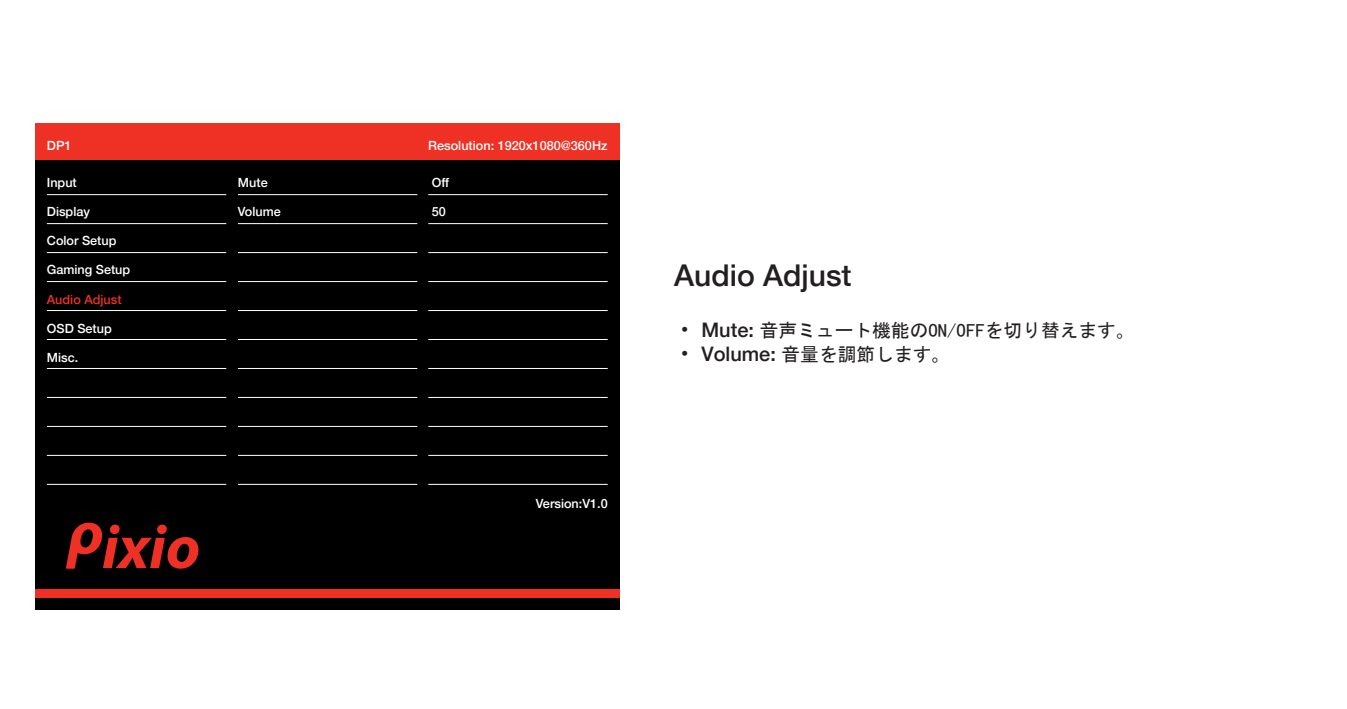
<style>
.page{position:relative;width:1347px;height:709px;background:#fff}
.page>*{position:absolute;margin:0;border:0;box-sizing:border-box;transform-origin:0 0}
.t1{font:500 30px "Helvetica Neue";color:#231f20}
.t2{font:18.75px "MS Gothic";color:#231f20}
.t3{font:500 12.75px "Helvetica Neue";color:#fff}
.t4{font:500 12.75px "Helvetica Neue";color:#ee3124}
.s1{font-family:"Adobe Myungjo Std";font-weight:500;font-size:20px}
.s2{font-family:"Helvetica Neue";font-weight:500;font-size:20px}
</style>
<div class="page">
<div style="left:35px;top:123px;width:584px;height:486px;background:#000"></div>
<div style="left:35px;top:123px;width:584px;height:37px;background:#ee3124"></div>
<div style="left:35px;top:589px;width:584px;height:8px;background:#ee3124"></div>
<svg style="left:66px;top:522px;width:132px;height:46px"></svg>
<hr style="left:47px;top:194px;width:179px;height:1px;background:#fff">
<hr style="left:47px;top:223px;width:179px;height:1px;background:#fff">
<hr style="left:47px;top:252px;width:179px;height:1px;background:#fff">
<hr style="left:47px;top:281px;width:179px;height:1px;background:#fff">
<hr style="left:47px;top:310px;width:179px;height:1px;background:#fff">
<hr style="left:47px;top:339px;width:179px;height:1px;background:#fff">
<hr style="left:47px;top:368px;width:179px;height:1px;background:#fff">
<hr style="left:47px;top:397px;width:179px;height:1px;background:#fff">
<hr style="left:47px;top:426px;width:179px;height:1px;background:#fff">
<hr style="left:47px;top:455px;width:179px;height:1px;background:#fff">
<hr style="left:47px;top:484px;width:179px;height:1px;background:#fff">
<hr style="left:238px;top:194px;width:179px;height:1px;background:#fff">
<hr style="left:238px;top:223px;width:179px;height:1px;background:#fff">
<hr style="left:238px;top:252px;width:179px;height:1px;background:#fff">
<hr style="left:238px;top:281px;width:179px;height:1px;background:#fff">
<hr style="left:238px;top:310px;width:179px;height:1px;background:#fff">
<hr style="left:238px;top:339px;width:179px;height:1px;background:#fff">
<hr style="left:238px;top:368px;width:179px;height:1px;background:#fff">
<hr style="left:238px;top:397px;width:179px;height:1px;background:#fff">
<hr style="left:238px;top:426px;width:179px;height:1px;background:#fff">
<hr style="left:238px;top:455px;width:179px;height:1px;background:#fff">
<hr style="left:238px;top:484px;width:179px;height:1px;background:#fff">
<hr style="left:428px;top:194px;width:179px;height:1px;background:#fff">
<hr style="left:428px;top:223px;width:179px;height:1px;background:#fff">
<hr style="left:428px;top:252px;width:179px;height:1px;background:#fff">
<hr style="left:428px;top:281px;width:179px;height:1px;background:#fff">
<hr style="left:428px;top:310px;width:179px;height:1px;background:#fff">
<hr style="left:428px;top:339px;width:179px;height:1px;background:#fff">
<hr style="left:428px;top:368px;width:179px;height:1px;background:#fff">
<hr style="left:428px;top:397px;width:179px;height:1px;background:#fff">
<hr style="left:428px;top:426px;width:179px;height:1px;background:#fff">
<hr style="left:428px;top:455px;width:179px;height:1px;background:#fff">
<hr style="left:428px;top:484px;width:179px;height:1px;background:#fff">
<p class="t3" style="left:47px;top:135px;width:26px">DP1</p>
<p class="t3" style="left:47px;top:172px;width:31px">Input</p>
<p class="t3" style="left:47px;top:201px;width:45px">Display</p>
<p class="t3" style="left:47px;top:230px;width:71px">Color Setup</p>
<p class="t3" style="left:47px;top:260px;width:85px">Gaming Setup</p>
<p class="t4" style="left:47px;top:289px;width:76px">Audio Adjust</p>
<p class="t3" style="left:47px;top:318px;width:66px">OSD Setup</p>
<p class="t3" style="left:47px;top:347px;width:33px">Misc.</p>
<p class="t3" style="left:238px;top:172px;width:31px">Mute</p>
<p class="t3" style="left:238px;top:201px;width:44px">Volume</p>
<p class="t3" style="left:428px;top:135px;width:181px">Resolution: 1920x1080@360Hz</p>
<p class="t3" style="left:432px;top:172px;width:19px">Off</p>
<p class="t3" style="left:432px;top:201px;width:16px">50</p>
<p class="t3" style="left:536px;top:493px;width:73px">Version:V1.0</p>
<h1 class="t1" style="left:674px;top:251px;width:179px">Audio Adjust</h1>
<h2 class="t2" style="left:675px;top:321px;width:461px"><span class="s1">•</span> <span class="s2">Mute:</span> 音声ミュート機能のON/OFFを切り替えます。</h2>
<h2 class="t2" style="left:675px;top:345px;width:277px"><span class="s1">•</span> <span class="s2">Volume:</span> 音量を調節します。</h2>
</div>
